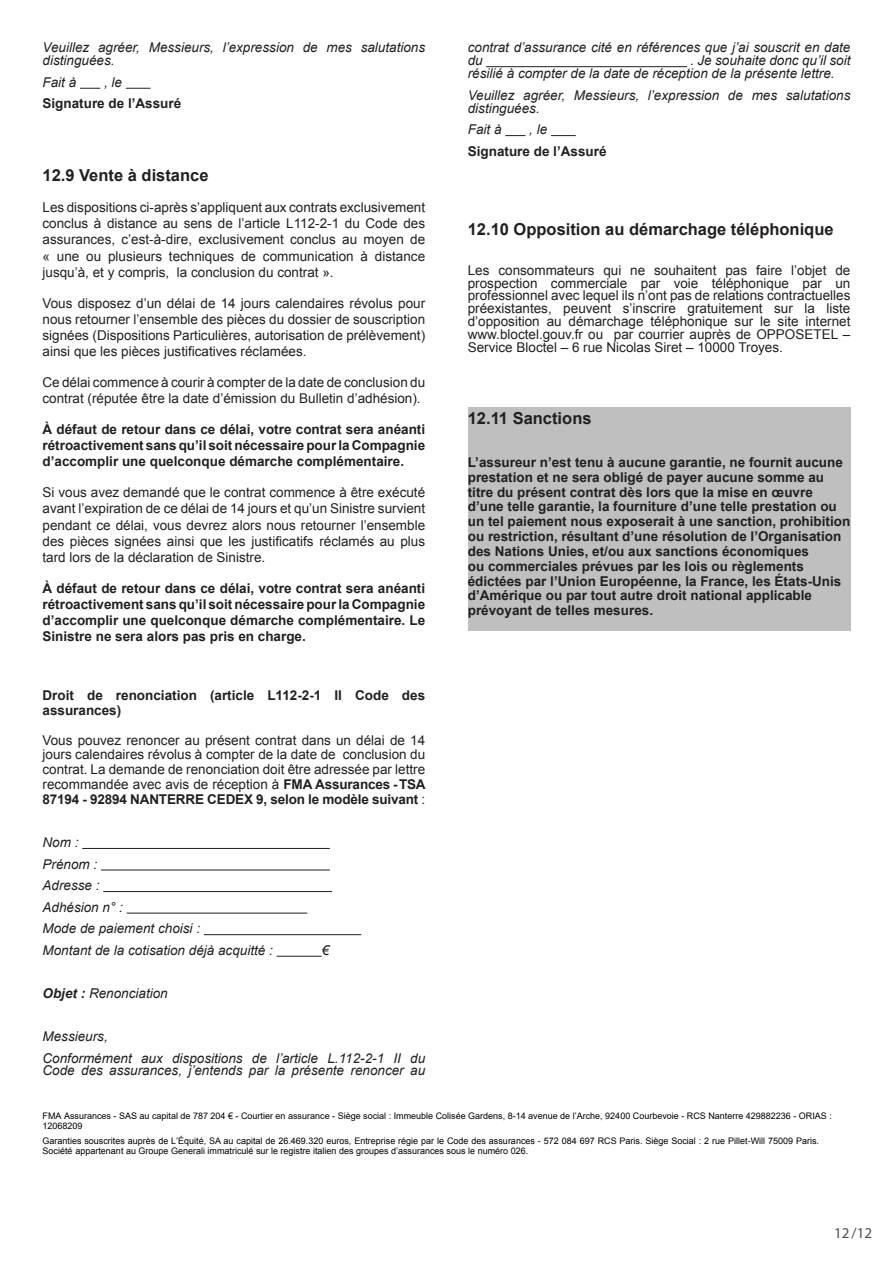
<style>
.page{position:relative;width:893px;height:1263px;background:#fff}
.page>*{position:absolute;margin:0;border:0;box-sizing:border-box;transform-origin:0 0}
.t1{font:700 16.5px "Arial";color:#231f20}
.t2{font:15px "Myriad Pro";color:#4b4c4d}
.t3{font:13.5px/16.2px "Arial";color:#231f20;text-align:justify}
.t4{font:700 13.5px/14.9px "Arial";color:#231f20;text-align:justify}
.t5{font:italic 13.5px/21.6px "Arial";color:#231f20}
.t6{font:9px/10.5px "Arial";color:#000001}
.s1{font-weight:700}
</style>
<div class="page">
<svg style="left:80px;top:88px;width:20px;height:1px"></svg>
<svg style="left:126px;top:88px;width:25px;height:1px"></svg>
<hr style="left:82px;top:848px;width:248px;height:1px;background:#231f20">
<hr style="left:101px;top:869px;width:229px;height:1px;background:#231f20">
<hr style="left:103px;top:891px;width:229px;height:1px;background:#231f20">
<hr style="left:127px;top:913px;width:180px;height:1px;background:#231f20">
<hr style="left:204px;top:934px;width:157px;height:1px;background:#231f20">
<hr style="left:277px;top:956px;width:45px;height:1px;background:#231f20">
<hr style="left:486px;top:66px;width:201px;height:1px;background:#231f20">
<svg style="left:505px;top:135px;width:20px;height:1px"></svg>
<svg style="left:551px;top:135px;width:25px;height:1px"></svg>
<div style="left:468px;top:407px;width:382px;height:33px;background:#bfbfbf"></div>
<div style="left:468px;top:434px;width:382px;height:32px;background:#bfbfbf"></div>
<div style="left:468px;top:453px;width:382px;height:178px;background:#bfbfbf"></div>
<p class="t5" style="left:43px;top:41px;width:384px;line-height:12.9px">Veuillez agréer, Messieurs, l’expression de mes salutations distinguées.</p>
<p class="t5" style="left:43px;top:71px;width:35px">Fait à</p>
<p class="t5" style="left:104px;top:71px;width:20px">, le</p>
<p class="t4" style="left:43px;top:97px;width:140px">Signature de l’Assuré</p>
<p class="t1" style="left:43px;top:165px;width:168px">12.9 Vente à distance</p>
<p class="t3" style="left:43px;top:199px;width:384px">Les dispositions ci-après s’appliquent aux contrats exclusivement conclus à distance au sens de l’article L112-2-1 du Code des assurances, c’est-à-dire, exclusivement conclus au moyen de « une ou plusieurs techniques de communication à distance jusqu’à, et y compris, la conclusion du contrat ».</p>
<p class="t3" style="left:43px;top:295px;width:384px">Vous disposez d’un délai de 14 jours calendaires révolus pour nous retourner l’ensemble des pièces du dossier de souscription signées (Dispositions Particulières, autorisation de prélèvement) ainsi que les pièces justificatives réclamées.</p>
<p class="t3" style="left:43px;top:374px;width:384px">Ce délai commence à courir à compter de la date de conclusion du contrat (réputée être la date d’émission du Bulletin d’adhésion).</p>
<p class="t4" style="left:43px;top:422px;width:384px;line-height:16.2px">À défaut de retour dans ce délai, votre contrat sera anéanti rétroactivement sans qu’il soit nécessaire pour la Compagnie d’accomplir une quelconque démarche complémentaire.</p>
<p class="t3" style="left:43px;top:484px;width:384px">Si vous avez demandé que le contrat commence à être exécuté avant l’expiration de ce délai de 14 jours et qu’un Sinistre survient pendant ce délai, vous devrez alors nous retourner l’ensemble des pièces signées ainsi que les justificatifs réclamés au plus tard lors de la déclaration de Sinistre.</p>
<p class="t4" style="left:43px;top:580px;width:384px;line-height:16.2px">À défaut de retour dans ce délai, votre contrat sera anéanti rétroactivement sans qu’il soit nécessaire pour la Compagnie d’accomplir une quelconque démarche complémentaire. Le Sinistre ne sera alors pas pris en charge.</p>
<p class="t4" style="left:43px;top:688px;width:384px">Droit de renonciation (article L112-2-1 II Code des assurances)</p>
<p class="t3" style="left:43px;top:732px;width:385px;line-height:14.9px">Vous pouvez renoncer au présent contrat dans un délai de 14 jours calendaires révolus à compter de la date de conclusion du contrat. La demande de renonciation doit être adressée par lettre recommandée avec avis de réception à <span class="s1">FMA Assurances - TSA 87194 - 92894 NANTERRE CEDEX 9, selon le modèle suivant</span> :</p>
<p class="t5" style="left:43px;top:832px;width:232px">Nom :<br>Prénom :<br>Adresse :<br>Adhésion n° :<br>Mode de paiement choisi :<br>Montant de la cotisation déjà acquitté :</p>
<p class="t5" style="left:322px;top:939px;width:9px">€</p>
<p class="t5" style="left:43px;top:982px;width:127px"><span class="s1">Objet :</span> Renonciation</p>
<p class="t5" style="left:43px;top:1026px;width:384px">Messieurs,<br>Conformément aux dispositions de l’article L.112-2-1 II du</p>
<p class="t5" style="left:43px;top:1060px;width:384px">Code des assurances, j’entends par la présente renoncer au</p>
<p class="t5" style="left:468px;top:41px;width:384px;line-height:12.9px">contrat d’assurance cité en références que j’ai souscrit en date du</p>
<p class="t5" style="left:468px;top:54px;width:384px;line-height:12.9px;text-indent:223px">. Je souhaite donc qu’il soit résilié à compter de la date de réception de la présente lettre.</p>
<p class="t5" style="left:468px;top:89px;width:384px;line-height:12.9px">Veuillez agréer, Messieurs, l’expression de mes salutations distinguées.</p>
<p class="t5" style="left:468px;top:119px;width:35px">Fait à</p>
<p class="t5" style="left:529px;top:119px;width:20px">, le</p>
<p class="t4" style="left:468px;top:144px;width:140px">Signature de l’Assuré</p>
<p class="t1" style="left:468px;top:218px;width:367px">12.10 Opposition au démarchage téléphonique</p>
<p class="t3" style="left:468px;top:264px;width:384px;line-height:12.9px">Les consommateurs qui ne souhaitent pas faire l’objet de prospection commerciale par voie téléphonique par un professionnel avec lequel ils n’ont pas de relations contractuelles préexistantes, peuvent s’inscrire gratuitement sur la liste d’opposition au démarchage téléphonique sur le site internet www.bloctel.gouv.fr ou par courrier auprès de OPPOSETEL – Service Bloctel – 6 rue Nicolas Siret – 10000 Troyes.</p>
<p class="t1" style="left:468px;top:407px;width:125px">12.11 Sanctions</p>
<p class="t4" style="left:468px;top:455px;width:384px;text-align:left">L’assureur n’est tenu à aucune garantie, ne fournit aucune prestation et ne sera obligé de payer aucune somme au titre du présent contrat dès lors que la mise en œuvre d’une telle garantie, la fourniture d’une telle prestation ou un tel paiement nous exposerait à une sanction, prohibition ou restriction, résultant d’une résolution de l’Organisation des Nations Unies, et/ou aux sanctions économiques<br>ou commerciales prévues par les lois ou règlements édictées par l’Union Européenne, la France, les États-Unis d’Amérique ou par tout autre droit national applicable prévoyant de telles mesures.</p>
<p class="t6" style="left:43px;top:1110px;width:791px">FMA Assurances - SAS au capital de 787 204 € - Courtier en assurance - Siège social : Immeuble Colisée Gardens, 8-14 avenue de l’Arche, 92400 Courbevoie - RCS Nanterre 429882236 - ORIAS :<br>12068209</p>
<p class="t6" style="left:43px;top:1135px;width:778px">Garanties souscrites auprès de L’Équité, SA au capital de 26.469.320 euros, Entreprise régie par le Code des assurances - 572 084 697 RCS Paris. Siège Social : 2 rue Pillet-Will 75009 Paris.<br>Société appartenant au Groupe Generali immatriculé sur le registre italien des groupes d’assurances sous le numéro 026.</p>
<p class="t2" style="left:834px;top:1224px;width:39px">12 /12</p>
</div>
